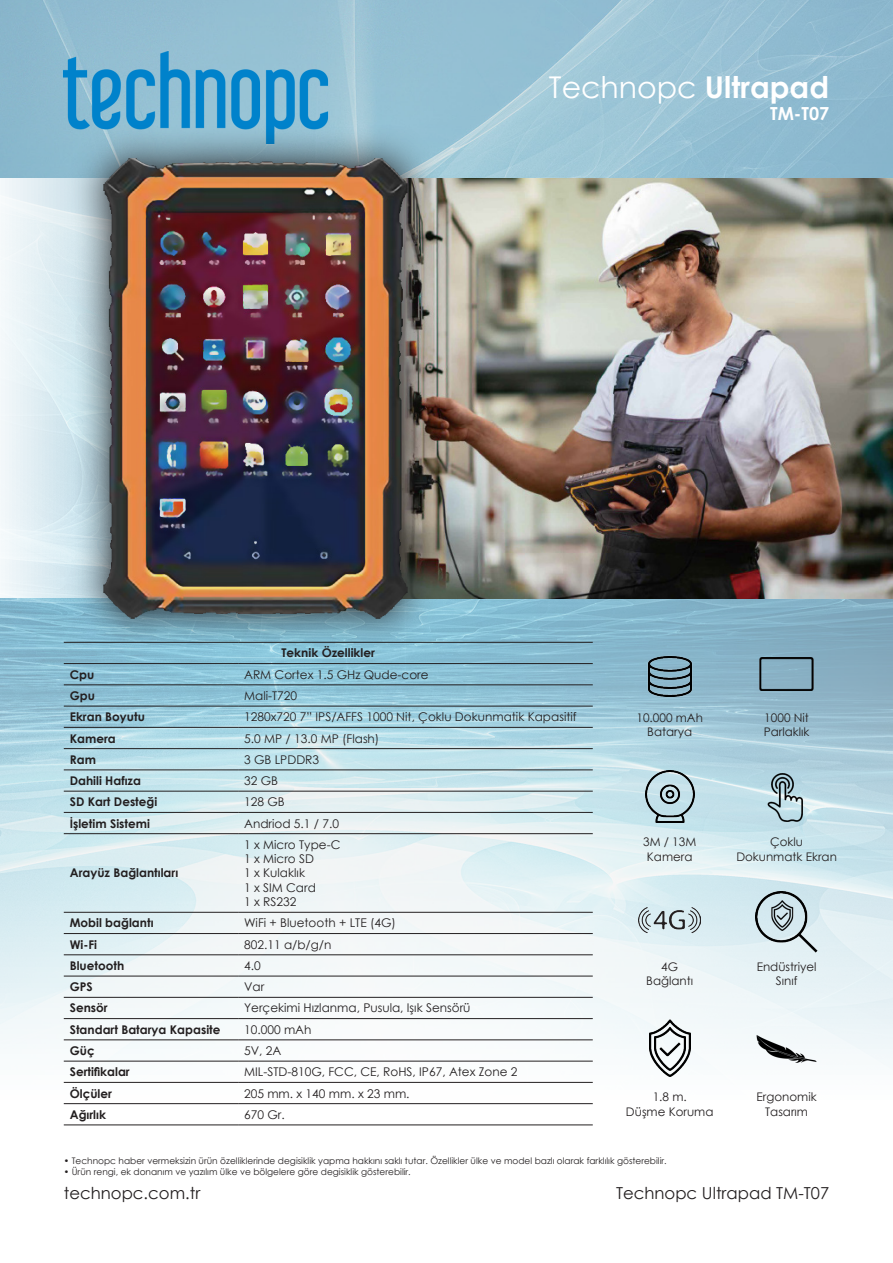
<style>
.page{position:relative;width:893px;height:1263px;background:#fff}
.page>*{position:absolute;margin:0;border:0;box-sizing:border-box;transform-origin:0 0}
.t1{font:30px "Century Gothic";color:#fff}
.t2{font:700 18px "Century Gothic";color:#fff}
.t3{font:16.5px "Century Gothic";color:#231f20}
.t4{font:12px "Century Gothic";color:#231f20}
.t5{font:700 12px "Century Gothic";color:#231f20}
.t6{font:11.85px/14.2px "Century Gothic";color:#231f20;text-align:center}
.t7{font:9px "Century Gothic";color:#231f20}
.s1{font-weight:700}
</style>
<div class="page">
<img style="left:0;top:0;width:893px;height:1126px">
<img style="left:50px;top:47px;width:291px;height:102px">
<img style="left:639px;top:889px;width:61px;height:61px">
<img style="left:642px;top:649px;width:55px;height:55px">
<img style="left:759px;top:652px;width:55px;height:43px">
<img style="left:747px;top:769px;width:79px;height:55px">
<img style="left:756px;top:892px;width:61px;height:60px">
<img style="left:756px;top:1020px;width:61px;height:61px">
<img style="left:649px;top:1020px;width:41px;height:57px">
<img style="left:645px;top:770px;width:49px;height:52px">
<hr style="left:64px;top:642px;width:174px;height:1px;background:#231f20">
<hr style="left:238px;top:642px;width:355px;height:1px;background:#231f20">
<hr style="left:64px;top:663px;width:174px;height:1px;background:#231f20">
<hr style="left:238px;top:663px;width:355px;height:1px;background:#231f20">
<hr style="left:64px;top:684px;width:174px;height:1px;background:#231f20">
<hr style="left:238px;top:684px;width:355px;height:1px;background:#231f20">
<hr style="left:64px;top:706px;width:174px;height:1px;background:#231f20">
<hr style="left:238px;top:706px;width:355px;height:1px;background:#231f20">
<hr style="left:64px;top:727px;width:174px;height:1px;background:#231f20">
<hr style="left:238px;top:727px;width:355px;height:1px;background:#231f20">
<hr style="left:64px;top:748px;width:174px;height:1px;background:#231f20">
<hr style="left:238px;top:748px;width:355px;height:1px;background:#231f20">
<hr style="left:64px;top:770px;width:174px;height:1px;background:#231f20">
<hr style="left:238px;top:770px;width:355px;height:1px;background:#231f20">
<hr style="left:64px;top:791px;width:174px;height:1px;background:#231f20">
<hr style="left:238px;top:791px;width:355px;height:1px;background:#231f20">
<hr style="left:64px;top:812px;width:174px;height:1px;background:#231f20">
<hr style="left:238px;top:812px;width:355px;height:1px;background:#231f20">
<hr style="left:64px;top:833px;width:174px;height:1px;background:#231f20">
<hr style="left:238px;top:833px;width:355px;height:1px;background:#231f20">
<hr style="left:64px;top:912px;width:174px;height:1px;background:#231f20">
<hr style="left:238px;top:912px;width:355px;height:1px;background:#231f20">
<hr style="left:64px;top:933px;width:174px;height:1px;background:#231f20">
<hr style="left:238px;top:933px;width:355px;height:1px;background:#231f20">
<hr style="left:64px;top:954px;width:174px;height:1px;background:#231f20">
<hr style="left:238px;top:954px;width:355px;height:1px;background:#231f20">
<hr style="left:64px;top:976px;width:174px;height:1px;background:#231f20">
<hr style="left:238px;top:976px;width:355px;height:1px;background:#231f20">
<hr style="left:64px;top:997px;width:174px;height:1px;background:#231f20">
<hr style="left:238px;top:997px;width:355px;height:1px;background:#231f20">
<hr style="left:64px;top:1018px;width:174px;height:1px;background:#231f20">
<hr style="left:238px;top:1018px;width:355px;height:1px;background:#231f20">
<hr style="left:64px;top:1039px;width:174px;height:1px;background:#231f20">
<hr style="left:238px;top:1039px;width:355px;height:1px;background:#231f20">
<hr style="left:64px;top:1061px;width:174px;height:1px;background:#231f20">
<hr style="left:238px;top:1061px;width:355px;height:1px;background:#231f20">
<hr style="left:64px;top:1082px;width:174px;height:1px;background:#231f20">
<hr style="left:238px;top:1082px;width:355px;height:1px;background:#231f20">
<hr style="left:64px;top:1103px;width:174px;height:1px;background:#231f20">
<hr style="left:238px;top:1103px;width:355px;height:1px;background:#231f20">
<hr style="left:64px;top:1125px;width:174px;height:1px;background:#231f20">
<hr style="left:238px;top:1125px;width:355px;height:1px;background:#231f20">
<svg style="left:0;top:178px;width:69px;height:420px;fill:#e4f1f5"></svg>
<img style="left:442px;top:178px;width:451px;height:420px">
<img style="left:69px;top:124px;width:373px;height:528px">
<img style="left:81px;top:124px;width:348px;height:528px">
<p class="t1" style="left:549px;top:66px;width:282px">Technopc <span class="s1">Ultrapad</span></p>
<p class="t2" style="left:770px;top:100px;width:61px">TM-T07</p>
<p class="t5" style="left:282px;top:644px;width:95px">Teknik Özellikler</p>
<p class="t5" style="left:70px;top:665px;width:26px">Cpu</p>
<p class="t4" style="left:244px;top:666px;width:186px">ARM Cortex 1.5 GHz Qude-core</p>
<p class="t5" style="left:70px;top:686px;width:27px">Gpu</p>
<p class="t4" style="left:244px;top:687px;width:55px">Mali-T720</p>
<p class="t5" style="left:70px;top:708px;width:77px">Ekran Boyutu</p>
<p class="t4" style="left:244px;top:708px;width:334px">1280x720 7” IPS/AFFS 1000 Nit, Çoklu Dokunmatik Kapasitif</p>
<p class="t5" style="left:70px;top:729px;width:48px">Kamera</p>
<p class="t4" style="left:244px;top:730px;width:137px">5.0 MP / 13.0 MP (Flash)</p>
<p class="t5" style="left:70px;top:750px;width:28px">Ram</p>
<p class="t4" style="left:244px;top:751px;width:77px">3 GB LPDDR3</p>
<p class="t5" style="left:70px;top:771px;width:73px">Dahili Hafıza</p>
<p class="t4" style="left:244px;top:772px;width:35px">32 GB</p>
<p class="t5" style="left:70px;top:793px;width:89px">SD Kart Desteği</p>
<p class="t4" style="left:244px;top:793px;width:42px">128 GB</p>
<p class="t5" style="left:70px;top:814px;width:82px">İşletim Sistemi</p>
<p class="t4" style="left:244px;top:815px;width:96px">Andriod 5.1 / 7.0</p>
<p class="t5" style="left:70px;top:864px;width:110px">Arayüz Bağlantıları</p>
<p class="t4" style="left:244px;top:836px;width:98px">1 x Micro Type-C</p>
<p class="t4" style="left:244px;top:850px;width:71px">1 x Micro SD</p>
<p class="t4" style="left:244px;top:865px;width:62px">1 x Kulaklık</p>
<p class="t4" style="left:244px;top:879px;width:73px">1 x SIM Card</p>
<p class="t4" style="left:244px;top:893px;width:54px">1 x RS232</p>
<p class="t5" style="left:70px;top:914px;width:85px">Mobil bağlantı</p>
<p class="t4" style="left:244px;top:915px;width:153px">WiFi + Bluetooth + LTE (4G)</p>
<p class="t5" style="left:70px;top:935px;width:29px">Wi-Fi</p>
<p class="t4" style="left:244px;top:936px;width:89px">802.11 a/b/g/n</p>
<p class="t5" style="left:70px;top:956px;width:56px">Bluetooth</p>
<p class="t4" style="left:244px;top:957px;width:18px">4.0</p>
<p class="t5" style="left:70px;top:978px;width:25px">GPS</p>
<p class="t4" style="left:244px;top:978px;width:22px">Var</p>
<p class="t5" style="left:70px;top:999px;width:39px">Sensör</p>
<p class="t4" style="left:244px;top:1000px;width:228px">Yerçekimi Hızlanma, Pusula, Işık Sensörü</p>
<p class="t5" style="left:70px;top:1020px;width:152px">Standart Batarya Kapasite</p>
<p class="t4" style="left:244px;top:1021px;width:69px">10.000 mAh</p>
<p class="t5" style="left:70px;top:1041px;width:26px">Güç</p>
<p class="t4" style="left:244px;top:1042px;width:39px">5V, 2A</p>
<p class="t5" style="left:70px;top:1063px;width:62px">Sertifikalar</p>
<p class="t4" style="left:244px;top:1063px;width:275px">MIL-STD-810G, FCC, CE, RoHS, IP67, Atex Zone 2</p>
<p class="t5" style="left:70px;top:1084px;width:44px">Ölçüler</p>
<p class="t4" style="left:244px;top:1085px;width:167px">205 mm. x 140 mm. x 23 mm.</p>
<p class="t5" style="left:70px;top:1105px;width:38px">Ağırlık</p>
<p class="t4" style="left:244px;top:1106px;width:42px">670 Gr.</p>
<p class="t6" style="left:636px;top:710px;width:68px">10.000 mAh</p>
<p class="t6" style="left:647px;top:725px;width:47px">Batarya</p>
<p class="t6" style="left:643px;top:835px;width:55px">3M / 13M</p>
<p class="t6" style="left:647px;top:849px;width:47px">Kamera</p>
<p class="t6" style="left:661px;top:959px;width:18px">4G</p>
<p class="t6" style="left:646px;top:973px;width:48px">Bağlantı</p>
<p class="t6" style="left:653px;top:1090px;width:36px">1.8 m.</p>
<p class="t6" style="left:626px;top:1104px;width:89px">Düşme Koruma</p>
<p class="t7" style="left:64px;top:1154px;width:604px">• Technopc haber vermeksizin ürün özelliklerinde degisiklik yapma hakkını saklı tutar. Özellikler ülke ve model bazlı olarak farklılık gösterebilir.</p>
<p class="t7" style="left:64px;top:1165px;width:348px">• Ürün rengi, ek donanım ve yazılım ülke ve bölgelere göre degisiklik gösterebilir.</p>
<p class="t6" style="left:764px;top:710px;width:46px">1000 Nit</p>
<p class="t6" style="left:764px;top:725px;width:47px">Parlaklık</p>
<p class="t6" style="left:770px;top:835px;width:34px">Çoklu</p>
<p class="t6" style="left:736px;top:849px;width:102px">Dokunmatk Ekran</p>
<p class="t6" style="left:757px;top:959px;width:61px">Endüstriyel</p>
<p class="t6" style="left:776px;top:973px;width:23px">Sınıf</p>
<p class="t6" style="left:757px;top:1090px;width:62px">Ergonomik<br>Tasarım</p>
<p class="t3" style="left:64px;top:1182px;width:138px">technopc.com.tr</p>
<p class="t3" style="left:616px;top:1182px;width:215px">Technopc Ultrapad TM-T07</p>
</div>
